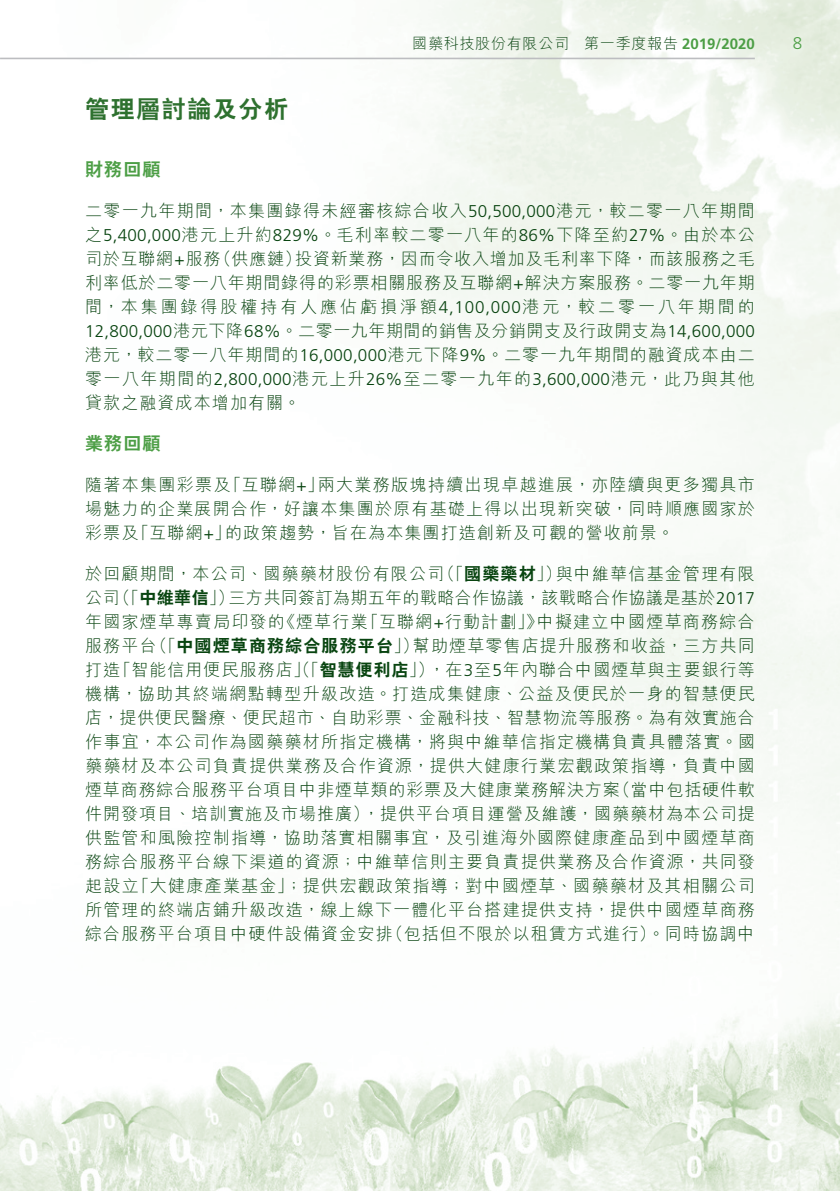
<style>
.page{position:relative;width:840px;height:1191px;background:#fff}
.page>*{position:absolute;margin:0;border:0;box-sizing:border-box;transform-origin:0 0}
.t1{font:800 24px "C Hei 2 HK";letter-spacing:.065em;color:#2e712f}
._03_H1{font:800 18px "C Hei 2 HK";letter-spacing:.065em;color:#4c9e45}
._01_Body_Text{font:300 17px/24px "M Hei HK";letter-spacing:.07em;color:#084410;text-align:right}
._01_Body_Text-2{font:300 17px/24px "M Hei HK";letter-spacing:.05em;color:#084410}
._01_Body_Text-3{font:300 17px/24px "M Hei HK";letter-spacing:.025em;color:#084410}
._01_Body_Text-4{font:300 17px "M Hei HK";letter-spacing:.045em;color:#084410}
._01_Body_Text-5{font:800 17px "C Hei 2 HK";letter-spacing:.065em;color:#084410}
.t2{font:300 17px "Frutiger LT Std";color:#4c9e45}
.t3{font:700 15px "Frutiger LT Std";color:#4c9e45}
.t4{font:300 15px "M Hei HK";letter-spacing:.05em;color:#084410}
.s1{font-family:"M Hei HK";font-weight:300;color:#084410}
.s2{font-family:"Frutiger LT Std"}
.s3{font-family:"C Hei 2 HK";font-weight:800}
.s4{font-family:"M Hei HK";font-weight:300}
</style>
<div class="page">
<img style="left:1px;top:0;width:838px;height:1191px">
<hr style="left:0;top:58px;width:754px;height:1px;background:#bcbdc0">
<h1 class="t1" style="left:85px;top:93px;width:204px">管理層討論及分析</h1>
<p class="t4" style="left:412px;top:33px;width:158px">國藥科技股份有限公司</p>
<p class="t3" style="left:584px;top:35px;width:172px"><span class="s1">第一季度報告</span> 2019/2020</p>
<p class="_03_H1" style="left:85px;top:157px;width:77px">財務回顧</p>
<p class="_01_Body_Text" style="left:85px;top:198px;width:670px">二零一九年期間，本集團錄得未經審核綜合收入<span class="s2">50,500,000</span>港元，較二零一八年期間之<span class="s2">5,400,000</span>港元上升約<span class="s2">829%</span>。毛利率較二零一八年的<span class="s2">86%</span>下降至約<span class="s2">27%</span>。由於本公投資新業務，因而令收入增加及毛利率下降，而該服務之毛</p>
<p class="_01_Body_Text" style="left:85px;top:246px;width:671px;text-align:left">司於互聯網<span class="s2">+</span>服務<br>利率低於二零一八年期間錄得的彩票相關服務及互聯網<span class="s2">+</span>解決方案服務。二零一九年期間，本集團錄得股權持有人應佔虧損淨額<span class="s2">4,100,000</span>港元，較二零一八年期間的<span class="s2">12,800,000</span>港元下降<span class="s2">68%</span>。二零一九年期間的銷售及分銷開支及行政開支為<span class="s2">14,600,000</span>港元，較二零一八年期間的<span class="s2">16,000,000</span>港元下降<span class="s2">9%</span>。二零一九年期間的融資成本由二零一八年期間的<span class="s2">2,800,000</span>港元上升<span class="s2">26%</span>至二零一九年的<span class="s2">3,600,000</span>港元，此乃與其他貸款之融資成本增加有關。</p>
<p class="_03_H1" style="left:85px;top:431px;width:77px">業務回顧</p>
<p class="_01_Body_Text" style="left:318px;top:472px;width:438px">兩大業務版塊持續出現卓越進展，亦陸續與更多獨具市</p>
<p class="_01_Body_Text" style="left:214px;top:246px;width:89px">（供應鏈）</p>
<p class="_01_Body_Text" style="left:224px;top:472px;width:101px">「互聯網<span class="s2">+</span>」</p>
<p class="_01_Body_Text" style="left:85px;top:472px;width:147px">隨著本集團彩票及</p>
<p class="_01_Body_Text" style="left:85px;top:496px;width:671px">場魅力的企業展開合作，好讓本集團於原有基礎上得以出現新突破，同時順應國家於</p>
<p class="_01_Body_Text" style="left:225px;top:520px;width:450px">的政策趨勢，旨在為本集團打造創新及可觀的營收前景。</p>
<p class="_01_Body_Text" style="left:132px;top:520px;width:100px">「互聯網<span class="s2">+</span>」</p>
<p class="_01_Body_Text" style="left:85px;top:520px;width:55px">彩票及</p>
<p class="_01_Body_Text" style="left:438px;top:561px;width:125px">（「<span class="s3">國藥藥材</span>」）</p>
<p class="_01_Body_Text-3" style="left:228px;top:561px;width:527px;text-indent:-143px">於回顧期間，本公司、國藥藥材股份有限公司<br>三方共同簽訂為期五年的戰略合作協議，該戰略合作協議是基於<span class="s2">2017</span></p>
<p class="_01_Body_Text" style="left:555px;top:561px;width:200px">與中維華信基金管理有限</p>
<p class="_01_Body_Text" style="left:113px;top:585px;width:123px">（「<span class="s3">中維華信</span>」）</p>
<p class="_01_Body_Text" style="left:85px;top:585px;width:36px">公司</p>
<p class="_01_Body_Text" style="left:361px;top:609px;width:182px">「互聯網<span class="s2">+</span>行動計劃」》</p>
<p class="_01_Body_Text" style="left:536px;top:609px;width:219px">中擬建立中國煙草商務綜合</p>
<p class="_01_Body_Text" style="left:85px;top:609px;width:201px">年國家煙草專賣局印發的</p>
<p class="_01_Body_Text" style="left:278px;top:609px;width:91px">《煙草行業</p>
<p class="_01_Body_Text" style="left:412px;top:633px;width:343px">幫助煙草零售店提升服務和收益，三方共同</p>
<p class="_01_Body_Text-5" style="left:150px;top:634px;width:270px"><span class="s4">（「</span>中國煙草商務綜合服務平台<span class="s4">」）</span></p>
<p class="_01_Body_Text" style="left:85px;top:633px;width:73px">服務平台</p>
<p class="_01_Body_Text" style="left:114px;top:657px;width:322px">「智能信用便民服務店」（「<span class="s3">智慧便利店</span>」）</p>
<p class="_01_Body_Text" style="left:428px;top:657px;width:328px">，在<span class="s2">3</span>至<span class="s2">5</span>年內聯合中國煙草與主要銀行等</p>
<p class="_01_Body_Text" style="left:85px;top:657px;width:37px">打造</p>
<p class="_01_Body_Text" style="left:85px;top:681px;width:671px">機構，協助其終端網點轉型升級改造。打造成集健康、公益及便民於一身的智慧便民</p>
<p class="_01_Body_Text-4" style="left:85px;top:706px;width:670px">店，提供便民醫療、便民超市、自助彩票、金融科技、智慧物流等服務。為有效實施合</p>
<p class="_01_Body_Text" style="left:85px;top:729px;width:671px">作事宜，本公司作為國藥藥材所指定機構，將與中維華信指定機構負責具體落實。國</p>
<p class="_01_Body_Text" style="left:85px;top:753px;width:671px">藥藥材及本公司負責提供業務及合作資源，提供大健康行業宏觀政策指導，負責中國</p>
<p class="_01_Body_Text-2" style="left:613px;top:777px;width:143px">（當中包括硬件軟</p>
<p class="_01_Body_Text-2" style="left:362px;top:777px;width:393px;text-indent:-277px">煙草商務綜合服務平台項目中非煙草類的彩票及大健康業務解決方案<br>，提供平台項目運營及維護，國藥藥材為本公司提</p>
<p class="_01_Body_Text" style="left:85px;top:801px;width:285px">件開發項目、培訓實施及市場推廣）</p>
<p class="_01_Body_Text" style="left:85px;top:825px;width:671px">供監管和風險控制指導，協助落實相關事宜，及引進海外國際健康產品到中國煙草商</p>
<p class="_01_Body_Text" style="left:85px;top:849px;width:671px">務綜合服務平台線下渠道的資源；中維華信則主要負責提供業務及合作資源，共同發</p>
<p class="_01_Body_Text" style="left:132px;top:873px;width:623px">「大健康產業基金」；提供宏觀政策指導；對中國煙草、國藥藥材及其相關公司</p>
<p class="_01_Body_Text" style="left:85px;top:873px;width:55px">起設立</p>
<p class="_01_Body_Text" style="left:85px;top:897px;width:671px">所管理的終端店鋪升級改造，線上線下一體化平台搭建提供支持，提供中國煙草商務</p>
<p class="_01_Body_Text" style="left:386px;top:921px;width:369px">（包括但不限於以租賃方式進行）。同時協調中</p>
<p class="_01_Body_Text" style="left:85px;top:921px;width:309px">綜合服務平台項目中硬件設備資金安排</p>
<p class="t2" style="left:792px;top:34px;width:11px">8</p>
</div>
